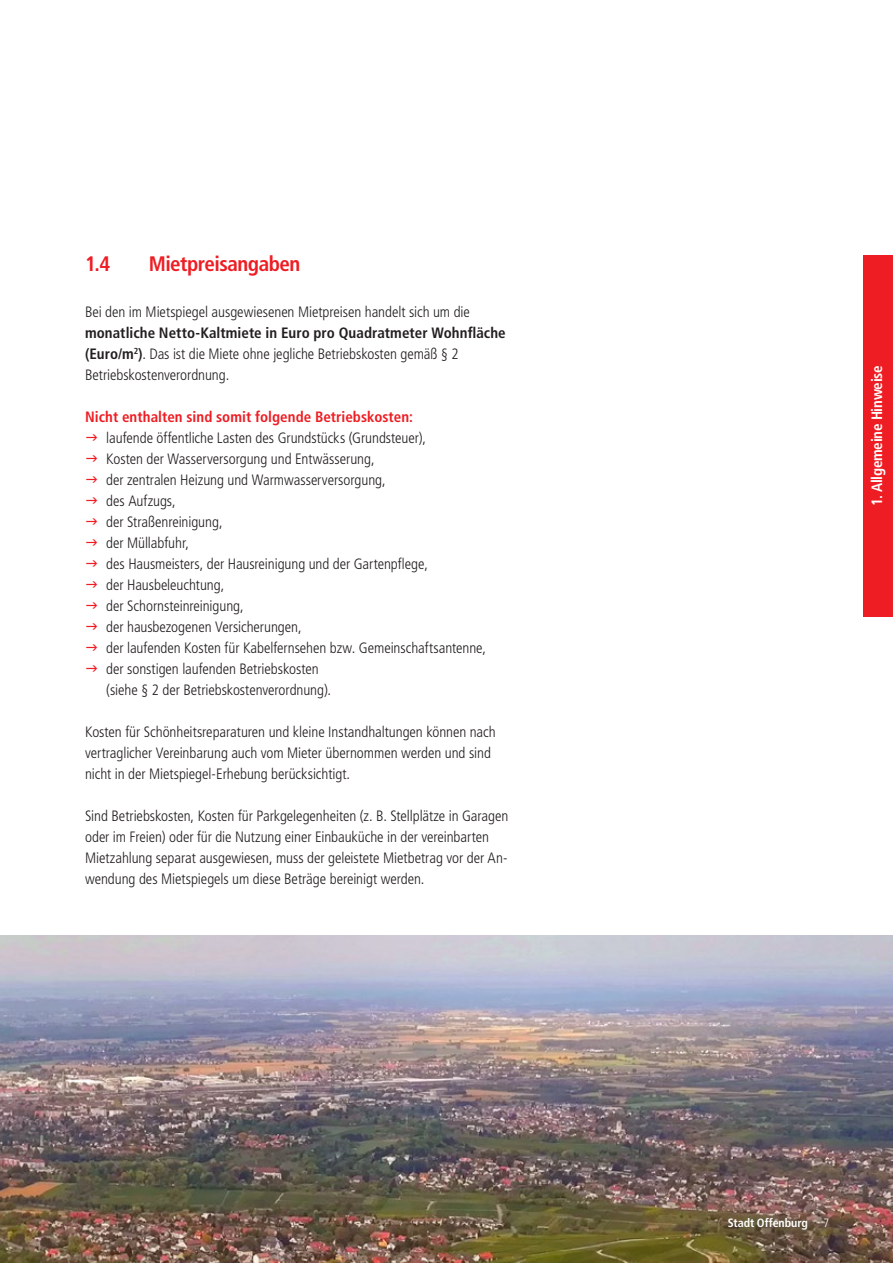
<style>
.page{position:relative;width:893px;height:1263px;background:#fff}
.page>*{position:absolute;margin:0;border:0;box-sizing:border-box;transform-origin:0 0}
.t1{font:700 condensed 21px "Frutiger LT Std";letter-spacing:-.025em;color:#ee1d23}
.t2{font:300 condensed 15px/21px "Frutiger LT Std";letter-spacing:-.005em;color:#231f20}
.t3{font:700 condensed 15px "Frutiger LT Std";letter-spacing:.005em;color:#ee1d23}
.t4{font:700 condensed 15px "Frutiger LT Std";letter-spacing:-.015em;color:#fff}
.t5{font:700 condensed 12px "Frutiger LT Std";letter-spacing:-.005em;color:#fff}
.t6{font:300 condensed 12px "Frutiger LT Std";color:#fff}
.s1{font-weight:700}
</style>
<div class="page">
<img style="left:0;top:935px;width:893px;height:328px">
<div style="left:863px;top:255px;width:30px;height:362px;background:#ee1d23"></div>
<h1 class="t1" style="left:85px;top:251px;width:27px">1.4</h1>
<h1 class="t1" style="left:149px;top:251px;width:153px">Mietpreisangaben</h1>
<p class="t2" style="left:85px;top:302px;width:386px">Bei den im Mietspiegel ausgewiesenen Mietpreisen handelt sich um die</p>
<p class="t2" style="left:85px;top:323px;width:422px"><span class="s1">monatliche Netto-Kaltmiete in Euro pro Quadratmeter Wohnfläche (Euro/m</span><sup>2</sup><span class="s1">)</span>. Das ist die Miete ohne jegliche Betriebskosten gemäß § 2<br>Betriebskostenverordnung.</p>
<p class="t3" style="left:85px;top:408px;width:329px">Nicht enthalten sind somit folgende Betriebskosten:</p>
<p class="t2" style="left:106px;top:428px;width:381px">laufende öffentliche Lasten des Grundstücks (Grundsteuer),<br>Kosten der Wasserversorgung und Entwässerung,<br>der zentralen Heizung und Warmwasserversorgung,<br>des Aufzugs,<br>der Straßenreinigung,<br>der Müllabfuhr,<br>des Hausmeisters, der Hausreinigung und der Gartenpflege,<br>der Hausbeleuchtung,<br>der Schornsteinreinigung,<br>der hausbezogenen Versicherungen,<br>der laufenden Kosten für Kabelfernsehen bzw. Gemeinschaftsantenne, der sonstigen laufenden Betriebskosten<br>(siehe § 2 der Betriebskostenverordnung).</p>
<p class="t2" style="left:85px;top:722px;width:412px">Kosten für Schönheitsreparaturen und kleine Instandhaltungen können nach vertraglicher Vereinbarung auch vom Mieter übernommen werden und sind nicht in der Mietspiegel-Erhebung berücksichtigt.</p>
<p class="t2" style="left:85px;top:806px;width:425px">Sind Betriebskosten, Kosten für Parkgelegenheiten (z. B. Stellplätze in Garagen oder im Freien) oder für die Nutzung einer Einbauküche in der vereinbarten Mietzahlung separat ausgewiesen, muss der geleistete Mietbetrag vor der An&shy;wendung des Mietspiegels um diese Beträge bereinigt werden.</p>
<p class="t4" style="left:868px;top:506px;width:142px;rotate:-90deg">1. Allgemeine Hinweise</p>
<p class="t5" style="left:728px;top:1216px;width:82px">Stadt Offenburg</p>
<p class="t6" style="left:823px;top:1216px;width:7px">7</p>
</div>
